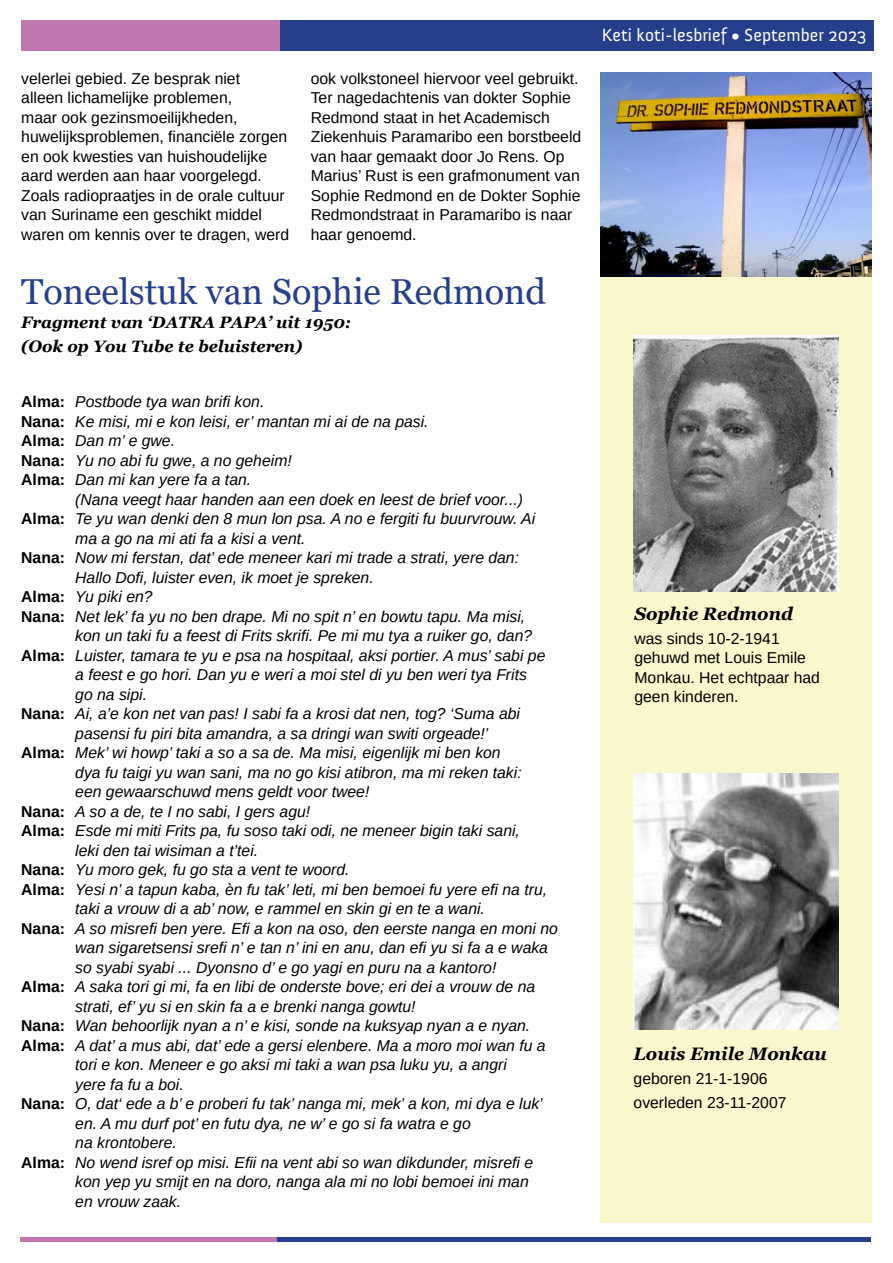
<style>
.page{position:relative;width:893px;height:1263px;background:#fff}
.page>*{position:absolute;margin:0;border:0;box-sizing:border-box;transform-origin:0 0}
.t1{font:36px "Georgia";color:#253f8d}
.t2{font:18px "Anivers";color:#fff}
.t3{font:italic 700 18px "Georgia";color:#000}
.t4{font:italic 700 16.5px/24px "Georgia";color:#000}
.t5{font:italic 15.75px/19.5px "Arimo";color:#000}
.t6{font:15.75px/19.5px "Arimo";color:#000}
.s1{font-weight:700;font-style:normal}
</style>
<div class="page">
<div style="left:280px;top:21px;width:594px;height:30px;background:#253f8d"></div>
<div style="left:21px;top:21px;width:259px;height:30px;background:#c178ac"></div>
<div style="left:277px;top:1237px;width:594px;height:5px;background:#253f8d"></div>
<div style="left:20px;top:1237px;width:257px;height:5px;background:#c178ac"></div>
<div style="left:600px;top:264px;width:272px;height:958px;background:#faf7cc"></div>
<img style="left:634px;top:336px;width:204px;height:255px">
<img style="left:634px;top:774px;width:204px;height:255px">
<img style="left:600px;top:72px;width:272px;height:204px">
<p class="t6" style="left:21px;top:69px;width:269px">velerlei gebied. Ze besprak niet<br>alleen lichamelijke problemen,<br>maar ook gezinsmoeilijkheden, huwelijksproblemen, financiële zorgen en ook kwesties van huishoudelijke aard werden aan haar voorgelegd.<br>Zoals radiopraatjes in de orale cultuur van Suriname een geschikt middel waren om kennis over te dragen, werd</p>
<p class="t6" style="left:311px;top:69px;width:272px">ook volkstoneel hiervoor veel gebruikt.<br>Ter nagedachtenis van dokter Sophie Redmond staat in het Academisch Ziekenhuis Paramaribo een borstbeeld van haar gemaakt door Jo Rens. Op Marius’ Rust is een grafmonument van Sophie Redmond en de Dokter Sophie Redmondstraat in Paramaribo is naar haar genoemd.</p>
<h1 class="t1" style="left:21px;top:269px;width:526px">Toneelstuk van Sophie Redmond</h1>
<p class="t4" style="left:21px;top:310px;width:331px">Fragment van ‘DATRA PAPA’ uit 1950: (Ook op You Tube te beluisteren)</p>
<p class="t5" style="left:21px;top:392px;width:409px"><span class="s1">Alma:</span> Postbode tya wan brifi kon.<br><span class="s1">Nana:</span> Ke misi, mi e kon leisi, er’ mantan mi ai de na pasi.<br><span class="s1">Alma:</span> Dan m’ e gwe.<br><span class="s1">Nana:</span> Yu no abi fu gwe, a no geheim!<br><span class="s1">Alma:</span> Dan mi kan yere fa a tan.</p>
<p class="t5" style="left:75px;top:489px;width:449px">(Nana veegt haar handen aan een doek en leest de brief voor...)</p>
<p class="t5" style="left:21px;top:509px;width:515px"><span class="s1">Alma:</span> Te yu wan denki den 8 mun lon psa. A no e fergiti fu buurvrouw. Ai</p>
<p class="t5" style="left:75px;top:528px;width:232px">ma a go na mi ati fa a kisi a vent.</p>
<p class="t5" style="left:21px;top:548px;width:499px"><span class="s1">Nana:</span> Now mi ferstan, dat’ ede meneer kari mi trade a strati, yere dan:</p>
<p class="t5" style="left:75px;top:567px;width:300px">Hallo Dofi, luister even, ik moet je spreken.</p>
<p class="t5" style="left:21px;top:587px;width:133px"><span class="s1">Alma:</span> Yu piki en?</p>
<p class="t5" style="left:21px;top:606px;width:505px"><span class="s1">Nana:</span> Net lek’ fa yu no ben drape. Mi no spit n’ en bowtu tapu. Ma misi,</p>
<p class="t5" style="left:75px;top:626px;width:458px">kon un taki fu a feest di Frits skrifi. Pe mi mu tya a ruiker go, dan?</p>
<p class="t5" style="left:21px;top:645px;width:526px"><span class="s1">Alma:</span> Luister, tamara te yu e psa na hospitaal, aksi portier. A mus’ sabi pe</p>
<p class="t5" style="left:75px;top:665px;width:453px">a feest e go hori. Dan yu e weri a moi stel di yu ben weri tya Frits</p>
<p class="t5" style="left:75px;top:684px;width:73px">go na sipi.</p>
<p class="t5" style="left:21px;top:704px;width:500px"><span class="s1">Nana:</span> Ai, a’e kon net van pas! I sabi fa a krosi dat nen, tog? ‘Suma abi</p>
<p class="t5" style="left:75px;top:723px;width:415px">pasensi fu piri bita amandra, a sa dringi wan switi orgeade!’</p>
<p class="t5" style="left:21px;top:743px;width:481px"><span class="s1">Alma:</span> Mek’ wi howp’ taki a so a sa de. Ma misi, eigenlijk mi ben kon</p>
<p class="t5" style="left:75px;top:762px;width:448px">dya fu taigi yu wan sani, ma no go kisi atibron, ma mi reken taki:</p>
<p class="t5" style="left:75px;top:782px;width:296px">een gewaarschuwd mens geldt voor twee!</p>
<p class="t5" style="left:21px;top:801px;width:290px"><span class="s1">Nana:</span> A so a de, te I no sabi, I gers agu!</p>
<p class="t5" style="left:21px;top:821px;width:500px"><span class="s1">Alma:</span> Esde mi miti Frits pa, fu soso taki odi, ne meneer bigin taki sani,</p>
<p class="t5" style="left:75px;top:840px;width:184px">leki den tai wisiman a t’tei.</p>
<p class="t5" style="left:21px;top:860px;width:330px"><span class="s1">Nana:</span> Yu moro gek, fu go sta a vent te woord.</p>
<p class="t5" style="left:21px;top:879px;width:527px"><span class="s1">Alma:</span> Yesi n’ a tapun kaba, èn fu tak’ leti, mi ben bemoei fu yere efi na tru,</p>
<p class="t5" style="left:75px;top:899px;width:411px">taki a vrouw di a ab’ now, e rammel en skin gi en te a wani.</p>
<p class="t5" style="left:21px;top:918px;width:538px"><span class="s1">Nana:</span> A so misrefi ben yere. Efi a kon na oso, den eerste nanga en moni no</p>
<p class="t5" style="left:75px;top:938px;width:474px">wan sigaretsensi srefi n’ e tan n’ ini en anu, dan efi yu si fa a e waka</p>
<p class="t5" style="left:75px;top:957px;width:423px">so syabi syabi ... Dyonsno d’ e go yagi en puru na a kantoro!</p>
<p class="t5" style="left:21px;top:977px;width:515px"><span class="s1">Alma:</span> A saka tori gi mi, fa en libi de onderste bove; eri dei a vrouw de na</p>
<p class="t5" style="left:75px;top:996px;width:342px">strati, ef’ yu si en skin fa a e brenki nanga gowtu!</p>
<p class="t5" style="left:21px;top:1016px;width:510px"><span class="s1">Nana:</span> Wan behoorlijk nyan a n’ e kisi, sonde na kuksyap nyan a e nyan.</p>
<p class="t5" style="left:21px;top:1035px;width:526px"><span class="s1">Alma:</span> A dat’ a mus abi, dat’ ede a gersi elenbere. Ma a moro moi wan fu a</p>
<p class="t5" style="left:75px;top:1055px;width:433px">tori e kon. Meneer e go aksi mi taki a wan psa luku yu, a angri</p>
<p class="t5" style="left:75px;top:1074px;width:110px">yere fa fu a boi.</p>
<p class="t5" style="left:21px;top:1094px;width:523px"><span class="s1">Nana:</span> O, dat‘ ede a b’ e proberi fu tak’ nanga mi, mek’ a kon, mi dya e luk’</p>
<p class="t5" style="left:75px;top:1113px;width:397px">en. A mu durf pot’ en futu dya, ne w’ e go si fa watra e go</p>
<p class="t5" style="left:75px;top:1133px;width:103px">na krontobere.</p>
<p class="t5" style="left:21px;top:1152px;width:513px"><span class="s1">Alma:</span> No wend isref op misi. Efii na vent abi so wan dikdunder, misrefi e</p>
<p class="t5" style="left:75px;top:1172px;width:455px">kon yep yu smijt en na doro, nanga ala mi no lobi bemoei ini man</p>
<p class="t5" style="left:75px;top:1191px;width:107px">en vrouw zaak.</p>
<p class="t2" style="left:602px;top:25px;width:266px">Keti koti-lesbrief • September 2023</p>
<p class="t3" style="left:634px;top:602px;width:160px">Sophie Redmond</p>
<p class="t6" style="left:634px;top:629px;width:187px">was sinds 10-2-1941 gehuwd met Louis Emile<br>Monkau. Het echtpaar had geen kinderen.</p>
<p class="t3" style="left:634px;top:1042px;width:195px">Louis Emile Monkau</p>
<p class="t6" style="left:634px;top:1066px;width:154px;line-height:24px">geboren 21-1-1906 overleden 23-11-2007</p>
</div>
